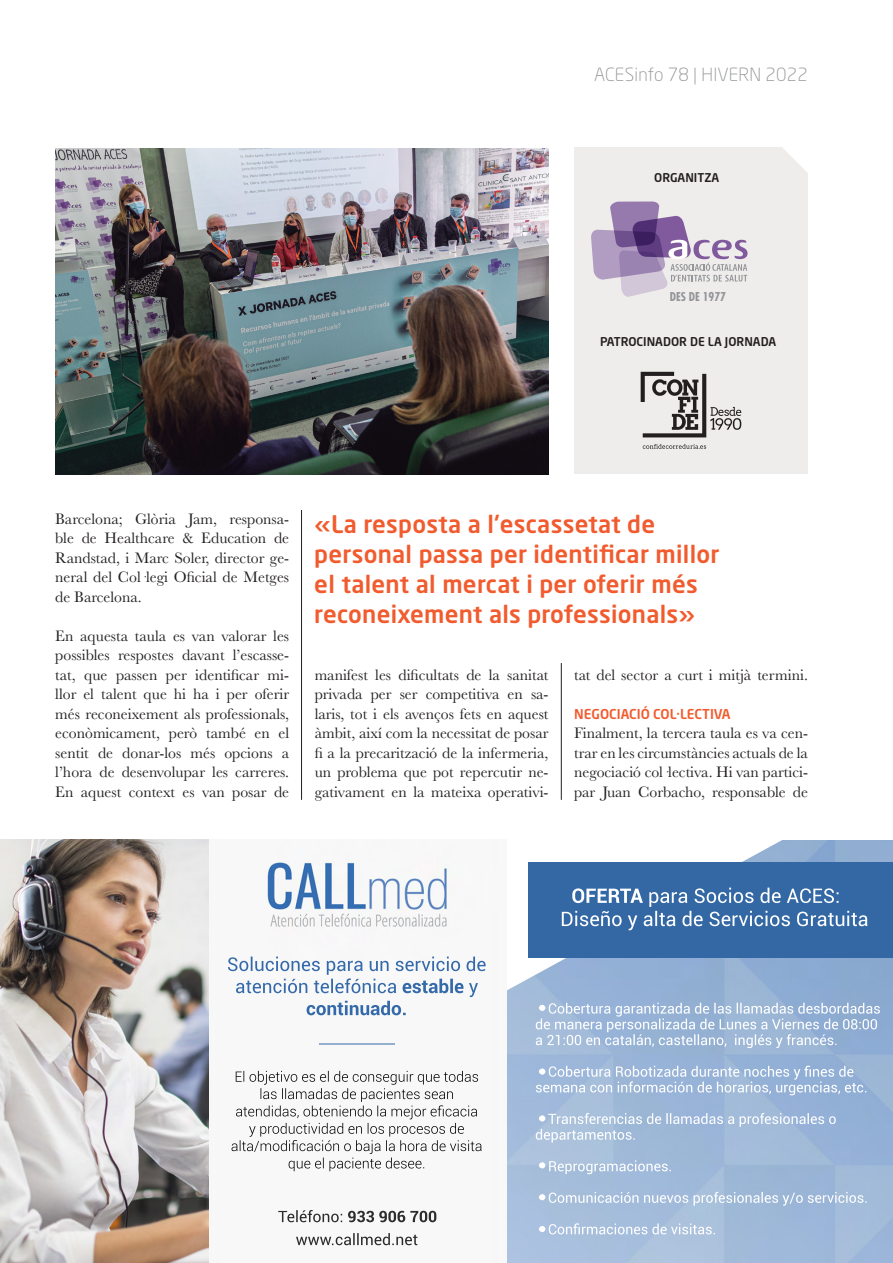
<style>
.page{position:relative;width:893px;height:1263px;background:#fff}
.page>*{position:absolute;margin:0;border:0;box-sizing:border-box;transform-origin:0 0}
.t1{font:500 24px/30px "Neo Sans Std";letter-spacing:.01em;color:#f15b2e}
.t2{font:300 18px "Neo Sans Std";letter-spacing:.01em;color:#939598}
.t3{font:15.75px/19.5px "Baskerville";color:#231f20;text-align:justify}
.t4{font:500 13.5px "Neo Sans Std";color:#f15b2e}
.t5{font:500 12px "Neo Sans Std";color:#231f20}
.t6{font:700 condensed 11.85px "Futura Std";color:#939598}
</style>
<div class="page">
<hr style="left:301px;top:510px;width:1px;height:290px;background:#231f20">
<hr style="left:561px;top:663px;width:1px;height:137px;background:#231f20">
<img style="left:8px;top:840px;width:885px;height:423px">
<svg style="left:539px;top:1005px;width:6px;height:6px"></svg>
<svg style="left:539px;top:1068px;width:6px;height:7px"></svg>
<svg style="left:539px;top:1115px;width:6px;height:6px"></svg>
<svg style="left:539px;top:1162px;width:6px;height:6px"></svg>
<svg style="left:539px;top:1194px;width:6px;height:6px"></svg>
<svg style="left:539px;top:1226px;width:6px;height:6px"></svg>
<img style="left:529px;top:863px;width:364px;height:94px">
<img style="left:209px;top:840px;width:297px;height:423px">
<img style="left:319px;top:1044px;width:75px;height:1px">
<img style="left:55px;top:149px;width:494px;height:325px">
<div style="left:574px;top:148px;width:234px;height:326px;background:#efedec"></div>
<svg style="left:782px;top:147px;width:26px;height:26px"></svg>
<svg style="left:591px;top:201px;width:156px;height:96px"></svg>
<svg style="left:641px;top:372px;width:100px;height:65px"></svg>
<svg style="left:643px;top:444px;width:63px;height:5px"></svg>
<p class="t2" style="left:594px;top:63px;width:215px">ACESinfo 78 | HIVERN 2022</p>
<p class="t5" style="left:654px;top:170px;width:66px">ORGANITZA</p>
<p class="t6" style="left:670px;top:289px;width:58px">DES DE 1977</p>
<p class="t5" style="left:600px;top:334px;width:178px">PATROCINADOR DE LA JORNADA</p>
<p class="t3" style="left:55px;top:509px;width:235px">Barcelona; Glòria Jam, responsa&shy;ble de Healthcare &amp; Education de Randstad, i Marc Soler, director ge&shy;neral del Col·legi Oficial de Metges de Barcelona.</p>
<p class="t3" style="left:55px;top:626px;width:235px">En aquesta taula es van valorar les possibles respostes davant l’escasse&shy;tat, que passen per identificar mi&shy;llor el talent que hi ha i per oferir més reconeixement als professionals, econòmicament, però també en el sentit de donar-los més opcions a l’hora de desenvolupar les carreres.<br>En aquest context es van posar de</p>
<p class="t1" style="left:314px;top:508px;width:407px">«La resposta a l’escassetat de personal passa per identificar millor el talent al mercat i per oferir més reconeixement als professionals»</p>
<p class="t3" style="left:315px;top:665px;width:235px">manifest les dificultats de la sanitat privada per ser competitiva en sa&shy;laris, tot i els avenços fets en aquest àmbit, així com la necessitat de posar fi a la precarització de la infermeria, un problema que pot repercutir ne&shy;gativament en la mateixa operativi-</p>
<p class="t3" style="left:574px;top:665px;width:235px">tat del sector a curt i mitjà termini.</p>
<p class="t4" style="left:574px;top:705px;width:158px">NEGOCIACIÓ COL·LECTIVA</p>
<p class="t3" style="left:574px;top:723px;width:235px">Finalment, la tercera taula es va cen&shy;trar en les circumstàncies actuals de la negociació col·lectiva. Hi van partici&shy;par Juan Corbacho, responsable de</p>
</div>
